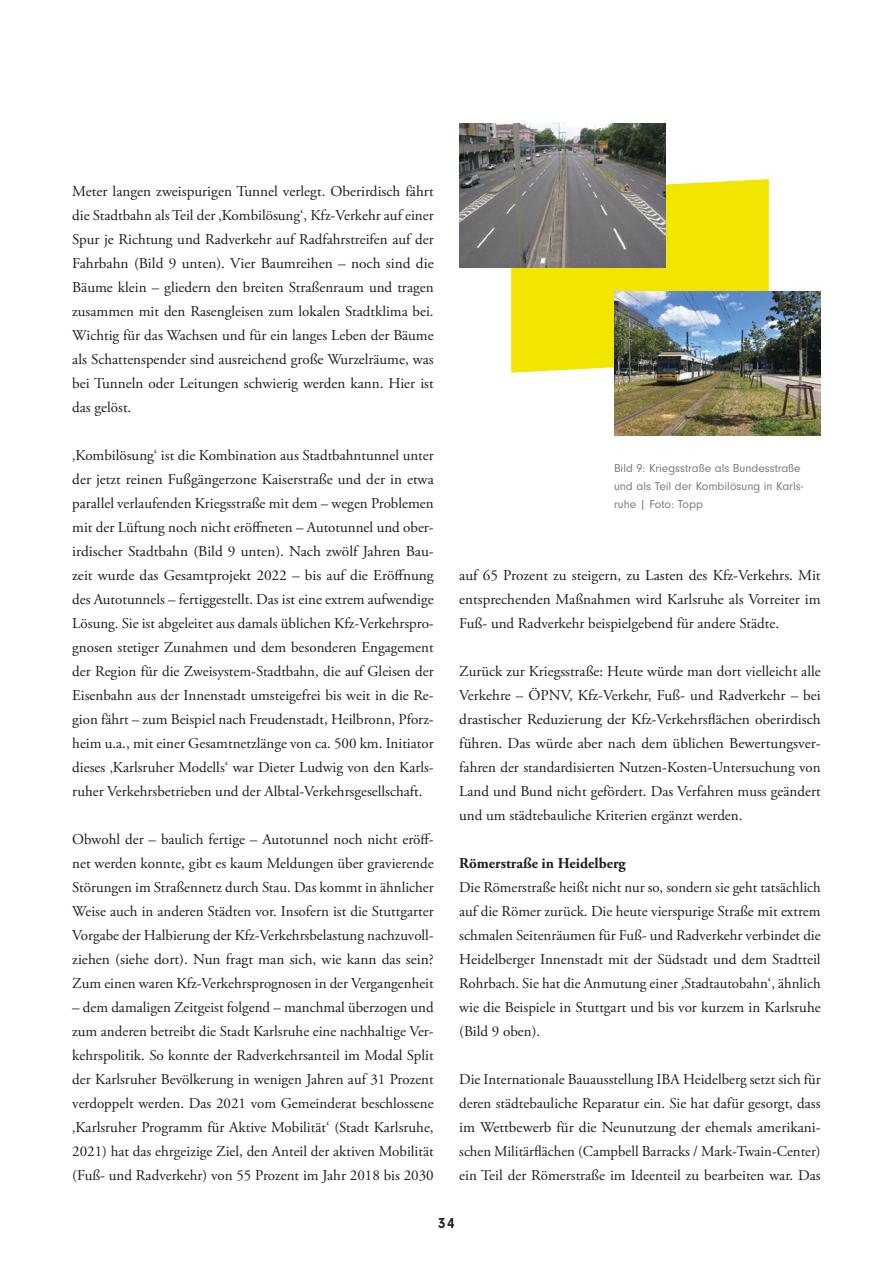
<style>
.page{position:relative;width:893px;height:1263px;background:#fff}
.page>*{position:absolute;margin:0;border:0;box-sizing:border-box;transform-origin:0 0}
.Fließtext{font:15px/24px "Adobe Garamond Pro";color:#1d1d1b;text-align:justify}
.Subheadline{font:700 15px "Adobe Garamond Pro";color:#1d1d1b}
.t1{font:700 15px "Neuzeit Gro";color:#1d1d1b}
.t2{font:12px/18px "Neuzeit Gro";color:#7c7b7b}
</style>
<div class="page">
<div style="left:511px;top:179px;width:258px;height:194px;background:#f2e500"></div>
<img style="left:459px;top:124px;width:207px;height:144px">
<img style="left:614px;top:292px;width:207px;height:144px">
<p class="Fließtext" style="left:72px;top:180px;width:363px">Meter langen zweispurigen Tunnel verlegt. Oberirdisch fährt die Stadtbahn als Teil der ‚Kombilösung‘, Kfz-Verkehr auf einer Spur je Richtung und Radverkehr auf Radfahrstreifen auf der Fahrbahn (Bild 9 unten). Vier Baumreihen – noch sind die Bäume klein – gliedern den breiten Straßenraum und tragen zusammen mit den Rasengleisen zum lokalen Stadtklima bei.<br>Wichtig für das Wachsen und für ein langes Leben der Bäume als Schattenspender sind ausreichend große Wurzelräume, was bei Tunneln oder Leitungen schwierig werden kann. Hier ist das gelöst.</p>
<p class="Fließtext" style="left:72px;top:444px;width:363px">‚Kombilösung‘ ist die Kombination aus Stadtbahntunnel unter der jetzt reinen Fußgängerzone Kaiserstraße und der in etwa parallel verlaufenden Kriegsstraße mit dem – wegen Problemen mit der Lüftung noch nicht eröffneten – Autotunnel und ober&shy;irdischer Stadtbahn (Bild 9 unten). Nach zwölf Jahren Bau&shy;zeit wurde das Gesamtprojekt 2022 – bis auf die Eröffnung des Autotunnels – fertiggestellt. Das ist eine extrem aufwendige Lösung. Sie ist abgeleitet aus damals üblichen Kfz-Verkehrspro&shy;gnosen stetiger Zunahmen und dem besonderen Engagement der Region für die Zweisystem-Stadtbahn, die auf Gleisen der Eisenbahn aus der Innenstadt umsteigefrei bis weit in die Re&shy;gion fährt – zum Beispiel nach Freudenstadt, Heilbronn, Pforz&shy;heim u.a., mit einer Gesamtnetzlänge von ca. 500 km. Initiator dieses ‚Karlsruher Modells‘ war Dieter Ludwig von den Karls&shy;ruher Verkehrsbetrieben und der Albtal-Verkehrsgesellschaft.</p>
<p class="Fließtext" style="left:72px;top:828px;width:363px">Obwohl der – baulich fertige – Autotunnel noch nicht eröff&shy;net werden konnte, gibt es kaum Meldungen über gravierende Störungen im Straßennetz durch Stau. Das kommt in ähnlicher Weise auch in anderen Städten vor. Insofern ist die Stuttgarter Vorgabe der Halbierung der Kfz-Verkehrsbelastung nachzuvoll&shy;ziehen (siehe dort). Nun fragt man sich, wie kann das sein?<br>Zum einen waren Kfz-Verkehrsprognosen in der Vergangenheit</p>
<p class="Fließtext" style="left:72px;top:996px;width:363px">– dem damaligen Zeitgeist folgend – manchmal überzogen und zum anderen betreibt die Stadt Karlsruhe eine nachhaltige Ver&shy;kehrspolitik. So konnte der Radverkehrsanteil im Modal Split der Karlsruher Bevölkerung in wenigen Jahren auf 31 Prozent verdoppelt werden. Das 2021 vom Gemeinderat beschlossene ‚Karlsruher Programm für Aktive Mobilität‘ (Stadt Karlsruhe, 2021) hat das ehrgeizige Ziel, den Anteil der aktiven Mobilität (Fuß- und Radverkehr) von 55 Prozent im Jahr 2018 bis 2030</p>
<p class="t2" style="left:614px;top:459px;width:191px">Bild 9: Kriegsstraße als Bundesstraße und als Teil der Kombilösung in Karls&shy;ruhe | Foto: Topp</p>
<p class="Fließtext" style="left:459px;top:564px;width:363px">auf 65 Prozent zu steigern, zu Lasten des Kfz-Verkehrs. Mit entsprechenden Maßnahmen wird Karlsruhe als Vorreiter im Fuß- und Radverkehr beispielgebend für andere Städte.</p>
<p class="Fließtext" style="left:459px;top:660px;width:363px">Zurück zur Kriegsstraße: Heute würde man dort vielleicht alle Verkehre – ÖPNV, Kfz-Verkehr, Fuß- und Radverkehr – bei drastischer Reduzierung der Kfz-Verkehrsflächen oberirdisch führen. Das würde aber nach dem üblichen Bewertungsver&shy;fahren der standardisierten Nutzen-Kosten-Untersuchung von Land und Bund nicht gefördert. Das Verfahren muss geändert und um städtebauliche Kriterien ergänzt werden.</p>
<h2 class="Subheadline" style="left:459px;top:854px;width:168px">Römerstraße in Heidelberg</h2>
<p class="Fließtext" style="left:459px;top:876px;width:363px">Die Römerstraße heißt nicht nur so, sondern sie geht tatsächlich auf die Römer zurück. Die heute vierspurige Straße mit extrem schmalen Seitenräumen für Fuß- und Radverkehr verbindet die Heidelberger Innenstadt mit der Südstadt und dem Stadtteil Rohrbach. Sie hat die Anmutung einer ‚Stadtautobahn‘, ähnlich wie die Beispiele in Stuttgart und bis vor kurzem in Karlsruhe (Bild 9 oben).</p>
<p class="Fließtext" style="left:459px;top:1068px;width:363px">Die Internationale Bauausstellung IBA Heidelberg setzt sich für deren städtebauliche Reparatur ein. Sie hat dafür gesorgt, dass im Wettbewerb für die Neunutzung der ehemals amerikani&shy;schen Militärflächen (Campbell Barracks / Mark-Twain-Center) ein Teil der Römerstraße im Ideenteil zu bearbeiten war. Das</p>
<p class="t1" style="left:438px;top:1215px;width:18px">34</p>
</div>
